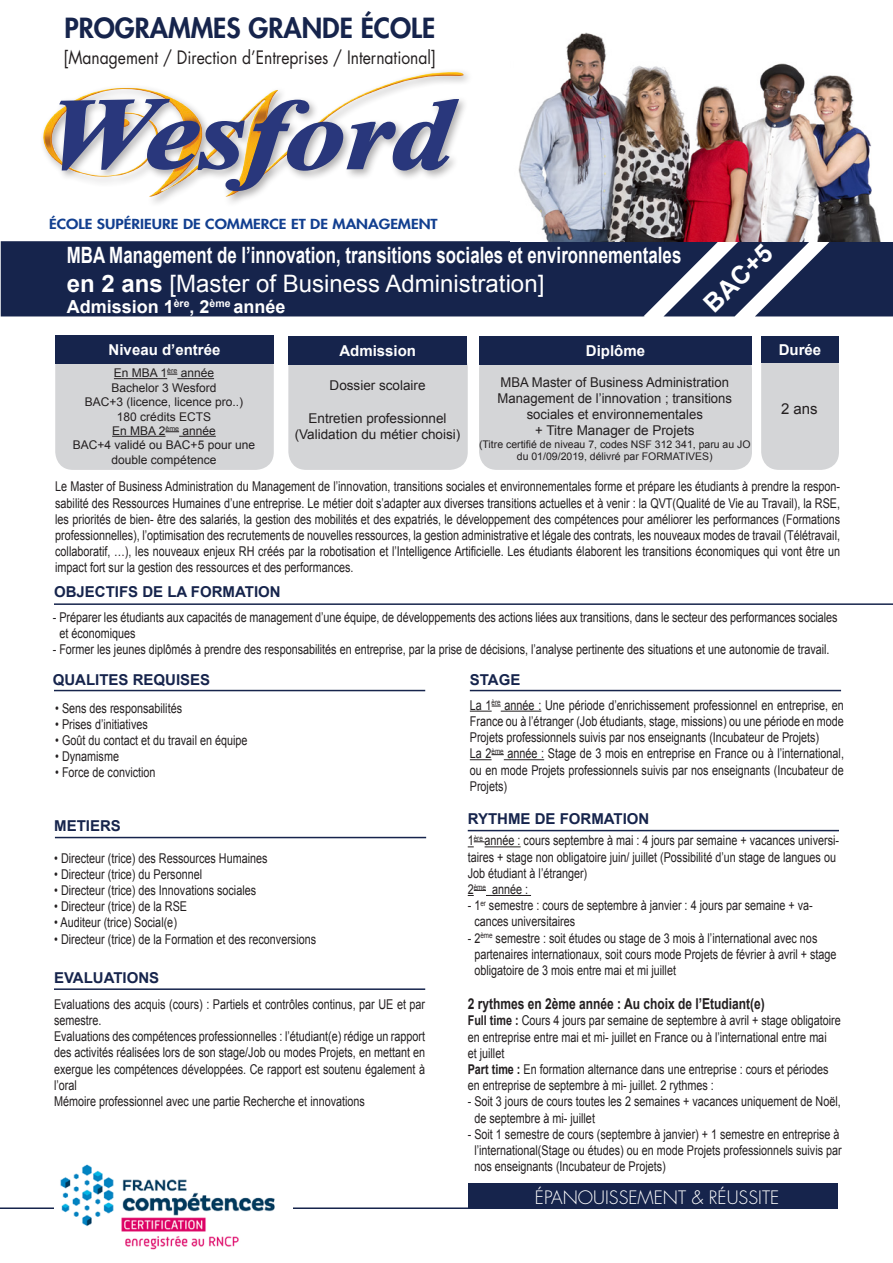
<style>
.page{position:relative;width:893px;height:1263px;background:#fff}
.page>*{position:absolute;margin:0;border:0;box-sizing:border-box;transform-origin:0 0}
.t1{font:800 27px "Futura";color:#16244c}
.t2{font:700 25.5px "Arial";color:#fff}
.t3{font:24px "Arial";color:#fff}
.t4{font:700 22.5px "Arial";color:#fff;scale:.75 1}
.t5{font:18px "Futura";color:#231f20;scale:.87 1}
.t6{font:300 18px "Futura";color:#fff}
.t7{font:700 18px "Arial";color:#fff}
.t8{font:700 15px "Arial";color:#16244c}
.t9{font:700 15px "Arial";color:#231f20;scale:.8 1}
.t10{font:700 15px "Arial";color:#fff}
.t11{font:15px "Arial";color:#231f20}
.t12{font:13.5px/16.2px "Arial";color:#231f20;scale:.8 1}
.t13{font:13.5px/16.2px "Arial";color:#231f20;text-align:center}
.t14{font:800 13.5px "Futura";color:#123f90;scale:1.16 1}
.t15{font:12px/14.4px "Arial";color:#231f20;text-align:center}
.t16{font:10.5px/12.6px "Arial";color:#231f20;text-align:center}
.s1{font-weight:700}
</style>
<div class="page">
<div style="left:1px;top:241px;width:892px;height:75px;background:#16244c"></div>
<img style="left:518px;top:32px;width:363px;height:209px">
<div style="left:55px;top:348px;width:219px;height:122px;background:#d4d5d7;border-radius:18px"></div>
<hr style="left:114px;top:378px;width:53px;height:1px;background:#231f20">
<hr style="left:177px;top:378px;width:37px;height:1px;background:#231f20">
<hr style="left:112px;top:436px;width:54px;height:1px;background:#231f20">
<svg style="left:166px;top:431px;width:13px;height:1px"></svg>
<hr style="left:179px;top:436px;width:37px;height:1px;background:#231f20">
<div style="left:288px;top:349px;width:180px;height:121px;background:#d4d5d7;border-radius:18px"></div>
<div style="left:479px;top:351px;width:273px;height:119px;background:#d4d5d7;border-radius:18px"></div>
<div style="left:761px;top:348px;width:78px;height:122px;background:#d4d5d7;border-radius:18px"></div>
<svg style="left:470px;top:706px;width:31px;height:6px"></svg>
<hr style="left:501px;top:711px;width:40px;height:1px;background:#231f20">
<svg style="left:470px;top:754px;width:34px;height:6px"></svg>
<hr style="left:504px;top:759px;width:40px;height:1px;background:#231f20">
<svg style="left:468px;top:841px;width:17px;height:6px"></svg>
<hr style="left:485px;top:846px;width:36px;height:1px;background:#231f20">
<svg style="left:468px;top:890px;width:18px;height:6px"></svg>
<hr style="left:486px;top:895px;width:45px;height:1px;background:#231f20">
<div style="left:55px;top:335px;width:219px;height:28px;background:#16244c"></div>
<div style="left:288px;top:337px;width:179px;height:28px;background:#16244c"></div>
<div style="left:479px;top:337px;width:273px;height:28px;background:#16244c"></div>
<div style="left:761px;top:337px;width:78px;height:26px;background:#16244c"></div>
<hr style="left:54px;top:690px;width:371px;height:1px;background:#16244c">
<hr style="left:55px;top:837px;width:371px;height:1px;background:#16244c">
<hr style="left:54px;top:988px;width:371px;height:2px;background:#16244c">
<hr style="left:470px;top:690px;width:371px;height:1px;background:#16244c">
<hr style="left:468px;top:830px;width:371px;height:1px;background:#16244c">
<hr style="left:54px;top:603px;width:839px;height:2px;background:#16244c">
<div style="left:468px;top:1184px;width:370px;height:25px;background:#16244c"></div>
<hr style="left:0;top:1207px;width:838px;height:2px;background:#16244c">
<img style="left:54px;top:1164px;width:239px;height:86px">
<img style="left:43px;top:111px;width:15px;height:57px">
<svg style="left:58px;top:71px;width:402px;height:131px"></svg>
<p class="t1" style="left:64px;top:11px;width:372px">PROGRAMMES GRANDE ÉCOLE</p>
<p class="t5" style="left:64px;top:46px;width:430px">[Management / Direction d’Entreprises / International]</p>
<p class="t14" style="left:49px;top:215px;width:336px">ÉCOLE SUPÉRIEURE DE COMMERCE ET DE MANAGEMENT</p>
<p class="t4" style="left:67px;top:240px;width:821px">MBA Management de l’innovation, transitions sociales et environnementales</p>
<p class="t3" style="left:67px;top:268px;width:479px"><span class="s1">en 2 ans</span> [Master of Business Administration]</p>
<p class="t7" style="left:67px;top:295px;width:220px">Admission 1<sup>ère</sup>, 2<sup>ème</sup> année</p>
<p class="t2" style="left:696px;top:295px;width:86px;rotate:-44deg">BAC+5</p>
<p class="t10" style="left:109px;top:340px;width:113px">Niveau d’entrée</p>
<p class="t10" style="left:339px;top:341px;width:78px">Admission</p>
<p class="t10" style="left:586px;top:341px;width:61px">Diplôme</p>
<p class="t10" style="left:779px;top:340px;width:44px">Durée</p>
<p class="t15" style="left:114px;top:366px;width:102px">En MBA 1<sup>ère</sup> année</p>
<p class="t15" style="left:111px;top:380px;width:107px">Bachelor 3 Wesford</p>
<p class="t15" style="left:85px;top:395px;width:160px">BAC+3 (licence, licence pro..)</p>
<p class="t15" style="left:117px;top:409px;width:96px">180 crédits ECTS</p>
<p class="t15" style="left:112px;top:424px;width:105px">En MBA 2<sup>ème</sup> année</p>
<p class="t15" style="left:73px;top:438px;width:184px">BAC+4 validé ou BAC+5 pour une double compétence</p>
<p class="t13" style="left:330px;top:378px;width:98px">Dossier scolaire</p>
<p class="t13" style="left:295px;top:410px;width:167px">Entretien professionnel (Validation du métier choisi)</p>
<p class="t13" style="left:498px;top:374px;width:236px">MBA Master of Business Administration Management de l’innovation ; transitions sociales et environnementales<br>+ Titre Manager de Projets</p>
<p class="t16" style="left:479px;top:438px;width:273px">(Titre certifié de niveau 7, codes NSF 312 341, paru au JO du 01/09/2019, délivré par FORMATIVES)</p>
<p class="t11" style="left:781px;top:399px;width:38px">2 ans</p>
<p class="t12" style="left:55px;top:479px;width:983px;text-align:justify">Le Master of Business Administration du Management de l’innovation, transitions sociales et environnementales forme et prépare les étudiants à prendre la respon&shy;sabilité des Ressources Humaines d’une entreprise. Le métier doit s’adapter aux diverses transitions actuelles et à venir : la QVT(Qualité de Vie au Travail), la RSE, les priorités de bien- être des salariés, la gestion des mobilités et des expatriés, le développement des compétences pour améliorer les performances (Formations professionnelles), l’optimisation des recrutements de nouvelles ressources, la gestion administrative et légale des contrats, les nouveaux modes de travail (Télétravail, collaboratif, …), les nouveaux enjeux RH créés par la robotisation et l’Intelligence Artificielle. Les étudiants élaborent les transitions économiques qui vont être un impact fort sur la gestion des ressources et des performances.</p>
<p class="t12" style="left:59px;top:609px;width:974px;text-indent:-7px">- Préparer les étudiants aux capacités de management d’une équipe, de développements des actions liées aux transitions, dans le secteur des performances sociales et économiques</p>
<p class="t12" style="left:53px;top:641px;width:972px">- Former les jeunes diplômés à prendre des responsabilités en entreprise, par la prise de décisions, l’analyse pertinente des situations et une autonomie de travail.</p>
<p class="t8" style="left:54px;top:582px;width:228px">OBJECTIFS DE LA FORMATION</p>
<p class="t8" style="left:53px;top:670px;width:159px">QUALITES REQUISES</p>
<p class="t8" style="left:470px;top:669px;width:52px">STAGE</p>
<p class="t12" style="left:55px;top:700px;width:160px">• Sens des responsabilités</p>
<p class="t12" style="left:55px;top:716px;width:117px">• Prises d’initiatives</p>
<p class="t12" style="left:55px;top:732px;width:242px">• Goût du contact et du travail en équipe</p>
<p class="t12" style="left:55px;top:748px;width:81px">• Dynamisme</p>
<p class="t12" style="left:55px;top:765px;width:127px">• Force de conviction</p>
<p class="t8" style="left:54px;top:815px;width:68px">METIERS</p>
<p class="t12" style="left:54px;top:850px;width:268px">• Directeur (trice) des Ressources Humaines</p>
<p class="t12" style="left:54px;top:866px;width:186px">• Directeur (trice) du Personnel</p>
<p class="t12" style="left:54px;top:882px;width:254px">• Directeur (trice) des Innovations sociales</p>
<p class="t12" style="left:54px;top:898px;width:168px">• Directeur (trice) de la RSE</p>
<p class="t12" style="left:54px;top:915px;width:155px">• Auditeur (trice) Social(e)</p>
<p class="t12" style="left:54px;top:931px;width:329px">• Directeur (trice) de la Formation et des reconversions</p>
<p class="t8" style="left:54px;top:968px;width:107px">EVALUATIONS</p>
<p class="t12" style="left:54px;top:996px;width:465px">Evaluations des acquis (cours) : Partiels et contrôles continus, par UE et par semestre.</p>
<p class="t12" style="left:54px;top:1028px;width:465px;text-align:justify">Evaluations des compétences professionnelles : l’étudiant(e) rédige un rapport des activités réalisées lors de son stage/Job ou modes Projets, en mettant en exergue les compétences développées. Ce rapport est soutenu également à l’oral</p>
<p class="t12" style="left:54px;top:1093px;width:390px">Mémoire professionnel avec une partie Recherche et innovations</p>
<p class="t12" style="left:470px;top:697px;width:469px;text-align:justify">La 1<sup>ère</sup> année : Une période d’enrichissement professionnel en entreprise, en France ou à l’étranger (Job étudiants, stage, missions) ou une période en mode Projets professionnels suivis par nos enseignants (Incubateur de Projets)</p>
<p class="t12" style="left:470px;top:746px;width:469px;text-align:justify">La 2<sup>ème</sup> année : Stage de 3 mois en entreprise en France ou à l’international, ou en mode Projets professionnels suivis par nos enseignants (Incubateur de Projets)</p>
<p class="t8" style="left:468px;top:809px;width:183px">RYTHME DE FORMATION</p>
<p class="t12" style="left:468px;top:833px;width:466px">1<sup>ère</sup> année : cours septembre à mai : 4 jours par semaine + vacances universi&shy;taires + stage non obligatoire juin/ juillet (Possibilité d’un stage de langues ou<br>Job étudiant à l’étranger)</p>
<p class="t12" style="left:468px;top:881px;width:77px">2<sup>ème</sup> année :</p>
<p class="t12" style="left:474px;top:897px;width:425px;text-indent:-7px">- 1<sup>er</sup> semestre : cours de septembre à janvier : 4 jours par semaine + va&shy;cances universitaires</p>
<p class="t12" style="left:474px;top:930px;width:454px;text-indent:-7px">- 2<sup>ème</sup> semestre : soit études ou stage de 3 mois à l’international avec nos partenaires internationaux, soit cours mode Projets de février à avril + stage obligatoire de 3 mois entre mai et mi juillet</p>
<p class="t9" style="left:468px;top:994px;width:373px">2 rythmes en 2ème année : Au choix de l’Etudiant(e)</p>
<p class="t12" style="left:468px;top:1013px;width:468px"><span class="s1">Full time :</span> Cours 4 jours par semaine de septembre à avril + stage obligatoire en entreprise entre mai et mi- juillet en France ou à l’international entre mai<br>et juillet</p>
<p class="t12" style="left:468px;top:1061px;width:452px"><span class="s1">Part time :</span> En formation alternance dans une entreprise : cours et périodes en entreprise de septembre à mi- juillet. 2 rythmes :</p>
<p class="t12" style="left:474px;top:1094px;width:460px;text-indent:-7px">- Soit 3 jours de cours toutes les 2 semaines + vacances uniquement de Noël, de septembre à mi- juillet</p>
<p class="t12" style="left:474px;top:1126px;width:461px;text-indent:-7px">- Soit 1 semestre de cours (septembre à janvier) + 1 semestre en entreprise à l’international(Stage ou études) ou en mode Projets professionnels suivis par nos enseignants (Incubateur de Projets)</p>
<p class="t6" style="left:535px;top:1186px;width:246px">ÉPANOUISSEMENT &amp; RÉUSSITE</p>
</div>
